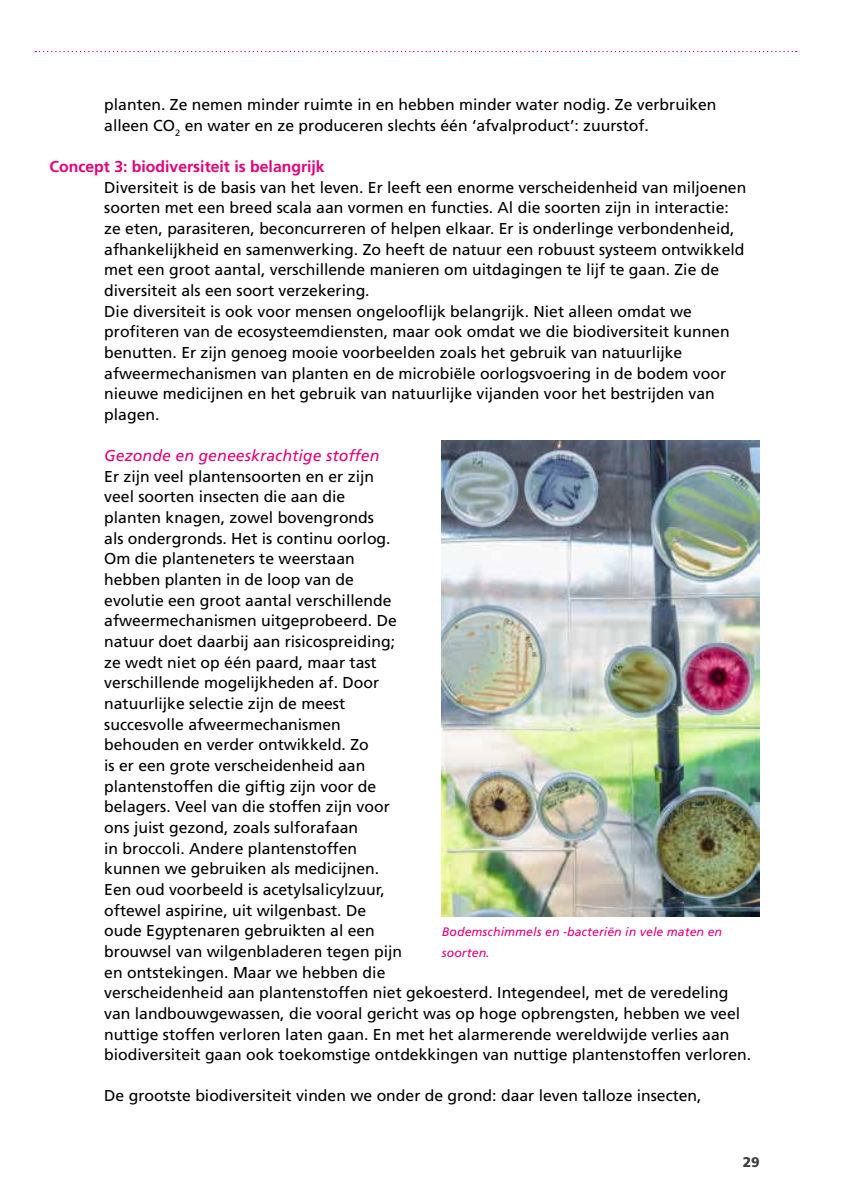
<style>
.page{position:relative;width:844px;height:1191px;background:#fff}
.page>*{position:absolute;margin:0;border:0;box-sizing:border-box;transform-origin:0 0}
.t1{font:15.75px/20.7px "Frutiger LT Std";color:#000}
.t2{font:700 15.75px "Frutiger LT Std";color:#e2007a}
.t3{font:italic 15.75px "SAL Frutiger";color:#e2007a}
.t4{font:900 14px "Frutiger LT Std";color:#3e3d40}
.t5{font:italic 12.25px/20.7px "SAL Frutiger";color:#e2007a}
</style>
<div class="page">
<svg style="left:35px;top:51px;width:761px;height:1px"></svg>
<img style="left:441px;top:440px;width:318px;height:476px">
<p class="t1" style="left:104px;top:94px;width:613px">planten. Ze nemen minder ruimte in en hebben minder water nodig. Ze verbruiken alleen CO<sub>2</sub> en water en ze produceren slechts één ‘afvalproduct’: zuurstof.</p>
<p class="t2" style="left:50px;top:157px;width:276px">Concept 3: biodiversiteit is belangrijk</p>
<p class="t1" style="left:104px;top:177px;width:643px">Diversiteit is de basis van het leven. Er leeft een enorme verscheidenheid van miljoenen soorten met een breed scala aan vormen en functies. Al die soorten zijn in interactie: ze eten, parasiteren, beconcurreren of helpen elkaar. Er is onderlinge verbondenheid, afhankelijkheid en samenwerking. Zo heeft de natuur een robuust systeem ontwikkeld met een groot aantal, verschillende manieren om uitdagingen te lijf te gaan. Zie de diversiteit als een soort verzekering.<br>Die diversiteit is ook voor mensen ongelooflijk belangrijk. Niet alleen omdat we profiteren van de ecosysteemdiensten, maar ook omdat we die biodiversiteit kunnen benutten. Er zijn genoeg mooie voorbeelden zoals het gebruik van natuurlijke afweermechanismen van planten en de microbiële oorlogsvoering in de bodem voor nieuwe medicijnen en het gebruik van natuurlijke vijanden voor het bestrijden van plagen.</p>
<p class="t3" style="left:104px;top:446px;width:276px">Gezonde en geneeskrachtige stoffen</p>
<p class="t1" style="left:104px;top:466px;width:648px">Er zijn veel plantensoorten en er zijn<br>veel soorten insecten die aan die<br>planten knagen, zowel bovengronds<br>als ondergronds. Het is continu oorlog.<br>Om die planteneters te weerstaan<br>hebben planten in de loop van de<br>evolutie een groot aantal verschillende<br>afweermechanismen uitgeprobeerd. De<br>natuur doet daarbij aan risicospreiding;<br>ze wedt niet op één paard, maar tast<br>verschillende mogelijkheden af. Door<br>natuurlijke selectie zijn de meest<br>succesvolle afweermechanismen<br>behouden en verder ontwikkeld. Zo<br>is er een grote verscheidenheid aan<br>plantenstoffen die giftig zijn voor de<br>belagers. Veel van die stoffen zijn voor<br>ons juist gezond, zoals sulforafaan<br>in broccoli. Andere plantenstoffen<br>kunnen we gebruiken als medicijnen.<br>Een oud voorbeeld is acetylsalicylzuur,<br>oftewel aspirine, uit wilgenbast. De<br>oude Egyptenaren gebruikten al een<br>brouwsel van wilgenbladeren tegen pijn<br>en ontstekingen. Maar we hebben die<br>verscheidenheid aan plantenstoffen niet gekoesterd. Integendeel, met de veredeling van landbouwgewassen, die vooral gericht was op hoge opbrengsten, hebben we veel nuttige stoffen verloren laten gaan. En met het alarmerende wereldwijde verlies aan biodiversiteit gaan ook toekomstige ontdekkingen van nuttige plantenstoffen verloren.</p>
<p class="t1" style="left:104px;top:1085px;width:598px">De grootste biodiversiteit vinden we onder de grond: daar leven talloze insecten,</p>
<p class="t5" style="left:441px;top:921px;width:282px">Bodemschimmels en -bacteriën in vele maten en soorten.</p>
<p class="t4" style="left:742px;top:1153px;width:18px">29</p>
</div>
